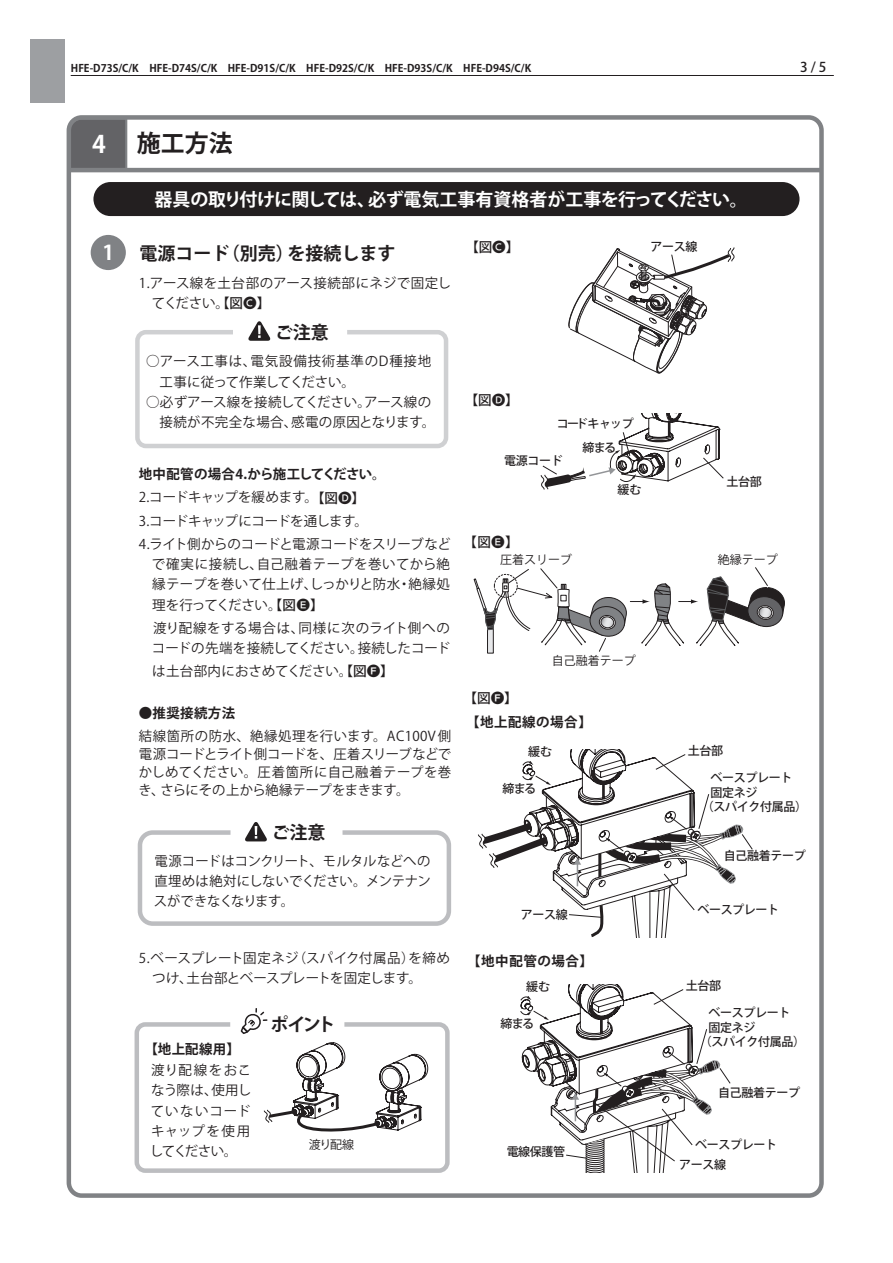
<style>
.page{position:relative;width:893px;height:1263px;background:#fff}
.page>*{position:absolute;margin:0;border:0;box-sizing:border-box;transform-origin:0 0}
.t1{font:700 24px "Koz Go Pro";color:#231f20}
.t2{font:700 24px "Koz Go Pro";color:#fff}
.t3{font:700 20.25px "Koz Go Pro";color:#fff}
.t4{font:700 18px "Koz Go Pro";letter-spacing:-.02em;color:#fff}
.t5{font:700 18px "Koz Go Pro";color:#231f20}
.t6{font:13.5px/20.2px "Koz Go Pro";letter-spacing:.005em;color:#231f20;text-align:justify}
.t7{font:13.5px/23.2px "Koz Go Pro";letter-spacing:-.025em;color:#231f20}
.t8{font:13.5px/20.2px "Koz Go Pro";letter-spacing:.03em;color:#231f20}
.t9{font:13.5px/20.2px "Koz Go Pro";letter-spacing:.025em;color:#231f20}
.t10{font:700 13.5px "Koz Go Pro";letter-spacing:.025em;color:#231f20}
.t11{font:700 13.5px "Koz Go Pro";letter-spacing:-.015em;color:#231f20}
.t12{font:500 13.5px "Koz Go Pro";color:#231f20}
.t13{font:500 13.5px "Koz Go Pr 6 N";color:#231f20}
.t14{font:500 12px/20.5px "Koz Go Pro";letter-spacing:-.03em;color:#231f20}
.t15{font:12px "Koz Go Pro";color:#231f20}
.t16{font:500 12px "Koz Go Pro";letter-spacing:-.06em;color:#231f20}
.t17{font:12px "Koz Go Pr 6 N";color:#231f20}
.t18{font:700 10.5px "Koz Go Pro";color:#231f20}
.s1{font-family:"Koz Go Pr 6 N";font-weight:400}
.s2{font-weight:500}
.s3{font-family:"Koz Go Pr 6 N"}
.s4{font-family:"Koz Go Pr 6 N";font-weight:500}
</style>
<div class="page">
<div style="left:30px;top:39px;width:34px;height:64px;background:#9d9fa2"></div>
<hr style="left:71px;top:75px;width:763px;height:1px;background:#231f20">
<div style="left:72px;top:120px;width:56px;height:48px;background:#636366"></div>
<div style="left:67px;top:115px;width:757px;height:1083px;border:4px solid #808285;border-radius:13px"></div>
<hr style="left:69px;top:168px;width:752px;height:4px;background:#808285">
<div style="left:91px;top:235px;width:35px;height:35px;background:#808285;border-radius:50%"></div>
<svg style="left:245px;top:822px;width:22px;height:19px"></svg>
<div style="left:138px;top:830px;width:313px;height:96px;border:4px solid #bcbdc0;border-radius:13px"></div>
<div style="left:135px;top:1022px;width:315px;height:151px;border:4px solid #bcbdc0;border-radius:9px"></div>
<svg style="left:240px;top:1009px;width:27px;height:25px"></svg>
<div style="left:93px;top:182px;width:706px;height:34px;background:#231f20;border-radius:17px"></div>
<svg style="left:248px;top:321px;width:23px;height:20px"></svg>
<div style="left:135px;top:330px;width:313px;height:118px;border:4px solid #cfd0d2;border-radius:9px"></div>
<svg style="left:264px;top:1042px;width:164px;height:90px"></svg>
<svg style="left:540px;top:413px;width:184px;height:77px"></svg>
<div style="left:487px;top:620px;width:6px;height:33px;border:1px solid #231f20"></div>
<svg style="left:474px;top:567px;width:311px;height:85px"></svg>
<svg style="left:568px;top:247px;width:167px;height:127px"></svg>
<svg style="left:520px;top:984px;width:211px;height:189px"></svg>
<svg style="left:478px;top:749px;width:275px;height:189px"></svg>
<p class="t18" style="left:71px;top:62px;width:462px">HFE-D73S/C/K　HFE-D74S/C/K　HFE-D91S/C/K　HFE-D92S/C/K　HFE-D93S/C/K　HFE-D94S/C/K</p>
<p class="t12" style="left:800px;top:59px;width:28px">3 / 5</p>
<h1 class="t2" style="left:92px;top:129px;width:15px">4</h1>
<h1 class="t1" style="left:137px;top:128px;width:98px">施工方法</h1>
<h2 class="t3" style="left:102px;top:240px;width:13px">1</h2>
<h3 class="t4" style="left:155px;top:188px;width:595px">器具の取り付けに関しては、必ず電気工事有資格者が工事を行ってください。</h3>
<p class="t12" style="left:465px;top:239px;width:55px">【図<span class="s1">C</span>】</p>
<p class="t14" style="left:650px;top:237px;width:48px">アース線</p>
<h3 class="t5" style="left:139px;top:242px;width:257px">電源コード（別売）を接続します</h3>
<p class="t9" style="left:152px;top:273px;width:301px;text-indent:-13px">1.アース線を土台部のアース接続部にネジで固定してください。<span class="s2">【図</span><span class="s3">C</span><span class="s2">】</span></p>
<h3 class="t5" style="left:275px;top:320px;width:55px">ご注意</h3>
<p class="t8" style="left:160px;top:352px;width:273px;text-indent:-14px">○アース工事は、電気設備技術基準のD種接地工事に従って作業してください。</p>
<p class="t6" style="left:146px;top:392px;width:291px;text-align:right">○必ずアース線を接続してください。アース線の接続が不完全な場合、感電の原因となります。</p>
<p class="t11" style="left:139px;top:465px;width:248px">地中配管の場合4.から施工してください。</p>
<p class="t7" style="left:139px;top:486px;width:314px">2.コードキャップを緩めます。<br>3.コードキャップにコードを通します。<br>4.ライト側からのコードと電源コードをスリーブなど</p>
<p class="t6" style="left:152px;top:554px;width:300px">で確実に接続し、自己融着テープを巻いてから絶縁テープを巻いて仕上げ、しっかりと防水・絶縁処理を行ってください。<span class="s2">【図</span><span class="s3">E</span><span class="s2">】</span></p>
<p class="t6" style="left:139px;top:618px;width:313px;text-align:right">　渡り配線をする場合は、同様に次のライト側へのコードの先端を接続してください。接続したコード</p>
<p class="t6" style="left:152px;top:661px;width:243px">は土台部内におさめてください。<span class="s4">【図F】</span></p>
<p class="t12" style="left:311px;top:489px;width:55px">【図<span class="s1">D</span>】</p>
<p class="t10" style="left:139px;top:705px;width:98px">●推奨接続方法</p>
<p class="t6" style="left:139px;top:727px;width:314px;line-height:18px">結線箇所の防水、絶縁処理を行います。AC100V側電源コードとライト側コードを、圧着スリーブなどでかしめてください。圧着箇所に自己融着テープを巻き、さらにその上から絶縁テープをまきます。</p>
<h3 class="t5" style="left:272px;top:821px;width:55px">ご注意</h3>
<p class="t6" style="left:154px;top:851px;width:279px">電源コードはコンクリート、モルタルなどへの直埋めは絶対にしないでください。メンテナンスができなくなります。</p>
<p class="t6" style="left:152px;top:948px;width:299px;text-indent:-14px">5.ベースプレート固定ネジ（スパイク付属品）を締めつけ、土台部とベースプレートを固定します。</p>
<p class="t10" style="left:144px;top:1041px;width:97px">【地上配線用】</p>
<p class="t6" style="left:150px;top:1060px;width:103px">渡り配線をおこなう際は、使用していないコードキャップを使用してください。</p>
<h3 class="t5" style="left:270px;top:1012px;width:66px">ポイント</h3>
<p class="t17" style="left:309px;top:1138px;width:47px">渡り配線</p>
<p class="t12" style="left:465px;top:391px;width:55px">【図<span class="s1">D</span>】</p>
<p class="t16" style="left:557px;top:416px;width:79px">コードキャップ</p>
<p class="t14" style="left:504px;top:451px;width:60px">電源コード</p>
<p class="t14" style="left:582px;top:438px;width:35px">締まる</p>
<p class="t14" style="left:618px;top:480px;width:25px">緩む</p>
<p class="t12" style="left:464px;top:533px;width:56px">【図<span class="s1">E</span>】</p>
<p class="t15" style="left:500px;top:552px;width:73px">圧着スリーブ</p>
<p class="t13" style="left:464px;top:690px;width:56px">【図F】</p>
<p class="t15" style="left:552px;top:653px;width:85px">自己融着テープ</p>
<p class="t10" style="left:466px;top:714px;width:127px">【地上配線の場合】</p>
<p class="t14" style="left:528px;top:742px;width:25px">緩む</p>
<p class="t14" style="left:503px;top:779px;width:35px">締まる</p>
<p class="t14" style="left:521px;top:905px;width:48px">アース線</p>
<p class="t10" style="left:467px;top:952px;width:127px">【地中配管の場合】</p>
<p class="t14" style="left:526px;top:977px;width:25px">緩む</p>
<p class="t14" style="left:500px;top:1014px;width:35px">締まる</p>
<p class="t14" style="left:507px;top:1142px;width:60px">電線保護管</p>
<p class="t14" style="left:726px;top:472px;width:37px">土台部</p>
<p class="t15" style="left:718px;top:552px;width:61px">絶縁テープ</p>
<p class="t14" style="left:688px;top:740px;width:37px">土台部</p>
<p class="t14" style="left:711px;top:768px;width:83px">ベースプレート</p>
<p class="t14" style="left:711px;top:783px;width:48px">固定ネジ</p>
<p class="t14" style="left:702px;top:797px;width:107px">（スパイク付属品）</p>
<p class="t14" style="left:724px;top:846px;width:83px">自己融着テープ</p>
<p class="t14" style="left:697px;top:899px;width:83px">ベースプレート</p>
<p class="t14" style="left:686px;top:975px;width:37px">土台部</p>
<p class="t14" style="left:708px;top:1003px;width:83px">ベースプレート</p>
<p class="t14" style="left:708px;top:1018px;width:48px">固定ネジ</p>
<p class="t14" style="left:700px;top:1032px;width:107px">（スパイク付属品）</p>
<p class="t14" style="left:718px;top:1083px;width:83px">自己融着テープ</p>
<p class="t14" style="left:679px;top:1134px;width:100px;text-indent:16px">ベースプレートアース線</p>
</div>
